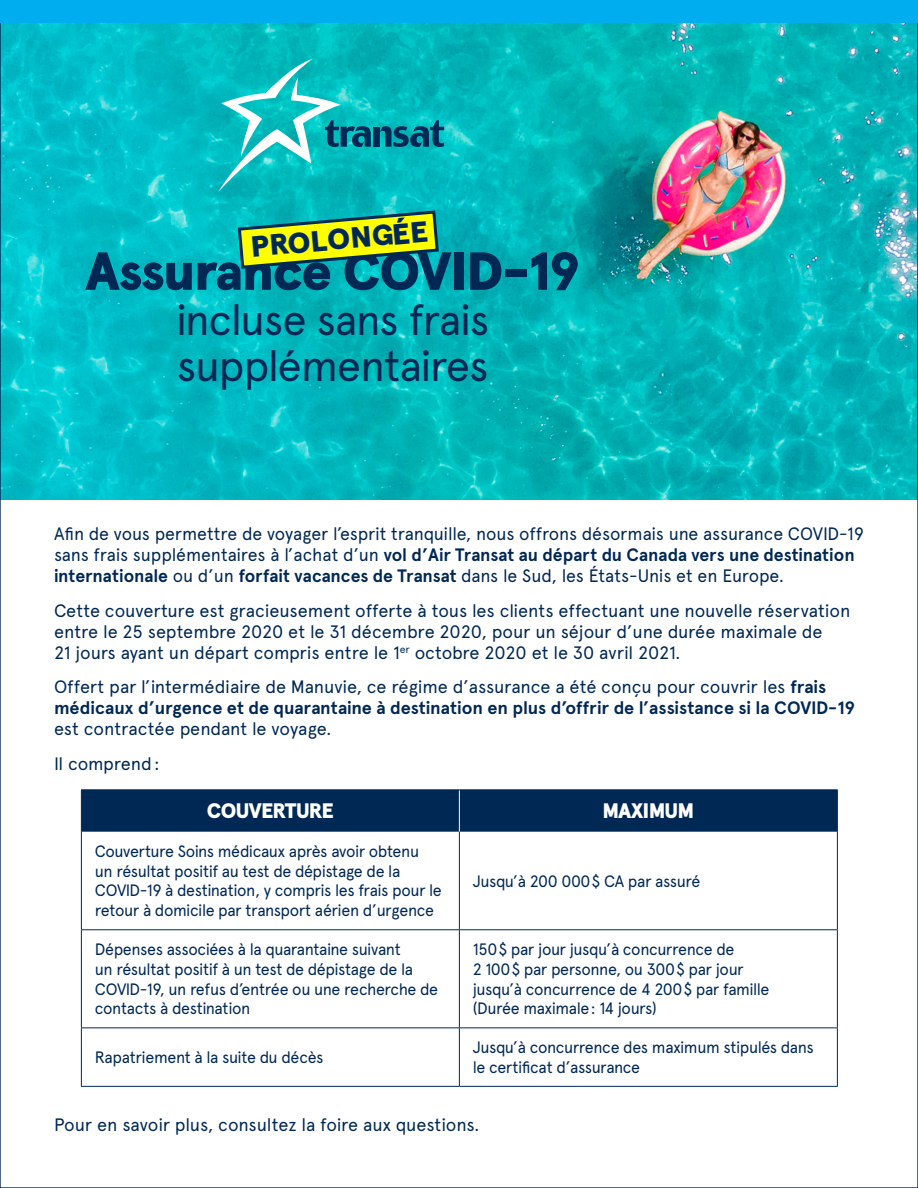
<style>
.page{position:relative;width:918px;height:1188px;background:#fff}
.page>*{position:absolute;margin:0;border:0;box-sizing:border-box;transform-origin:0 0}
.t1{font:900 53.55px "Apercu";letter-spacing:-.035em;color:#002855}
.t2{font:43.5px "Apercu";letter-spacing:-.035em;color:#002855}
.t3{font:900 29.25px "Apercu";color:#002954}
._2__Legal{font:900 21px "Apercu";letter-spacing:-.04em;color:#fff}
._2__Description_Cent{font:18px/21px "Apercu Pro";letter-spacing:-.01em;color:#002855}
._2__Legal-2{font:16.5px/19.8px "Apercu Pro";letter-spacing:-.03em;color:#002855}
.s1{font-weight:700}
</style>
<div class="page">
<img style="left:2px;top:23px;width:914px;height:477px">
<div style="left:82px;top:790px;width:755px;height:42px;background:#002855"></div>
<hr style="left:459px;top:790px;width:1px;height:42px;background:#fff">
<hr style="left:81px;top:790px;width:1px;height:42px;background:#002855">
<hr style="left:81px;top:789px;width:378px;height:1px;background:#002855">
<hr style="left:459px;top:789px;width:379px;height:1px;background:#002855">
<hr style="left:837px;top:790px;width:1px;height:42px;background:#002855">
<hr style="left:81px;top:832px;width:1px;height:97px;background:#002855">
<hr style="left:459px;top:832px;width:1px;height:97px;background:#002855">
<hr style="left:837px;top:832px;width:1px;height:97px;background:#002855">
<hr style="left:81px;top:930px;width:1px;height:97px;background:#002855">
<hr style="left:81px;top:929px;width:378px;height:1px;background:#002855">
<hr style="left:459px;top:930px;width:1px;height:97px;background:#002855">
<hr style="left:459px;top:929px;width:379px;height:1px;background:#002855">
<hr style="left:837px;top:930px;width:1px;height:97px;background:#002855">
<hr style="left:81px;top:1028px;width:1px;height:58px;background:#002855">
<hr style="left:81px;top:1027px;width:378px;height:1px;background:#002855">
<hr style="left:81px;top:1086px;width:378px;height:1px;background:#002855">
<hr style="left:459px;top:1028px;width:1px;height:58px;background:#002855">
<hr style="left:459px;top:1027px;width:379px;height:1px;background:#002855">
<hr style="left:837px;top:1028px;width:1px;height:58px;background:#002855">
<hr style="left:459px;top:1086px;width:379px;height:1px;background:#002855">
<div style="left:0;top:0;width:918px;height:23px;background:#00aeef"></div>
<div style="left:373px;top:127px;width:6px;height:20px;background:#002855"></div>
<svg style="left:380px;top:120px;width:64px;height:27px;background:#007a90"></svg>
<svg style="left:218px;top:59px;width:153px;height:133px;background:#22c0c2"></svg>
<svg style="left:236px;top:209px;width:204px;height:61px;background:#8bcf4c"></svg>
<h3 class="t3" style="left:249px;top:229px;width:179px;rotate:-5deg">PROLONGÉE</h3>
<p class="t1" style="left:85px;top:239px;width:497px">Assurance COVID-19</p>
<p class="t2" style="left:176px;top:294px;width:315px">incluse sans frais</p>
<p class="t2" style="left:177px;top:340px;width:314px">supplémentaires</p>
<p class="_2__Description_Cent" style="left:54px;top:522px;width:811px">Afin de vous permettre de voyager l’esprit tranquille, nous offrons désormais une assurance COVID-19 sans frais supplémentaires à l’achat d’un <span class="s1">vol d’Air Transat au départ du Canada vers une destination internationale</span> ou d’un <span class="s1">forfait vacances de Transat</span> dans le Sud, les États-Unis et en Europe.</p>
<p class="_2__Description_Cent" style="left:54px;top:599px;width:798px">Cette couverture est gracieusement offerte à tous les clients effectuant une nouvelle réservation entre le 25 septembre 2020 et le 31 décembre 2020, pour un séjour d’une durée maximale de<br>21 jours ayant un départ compris entre le 1<sup>er</sup> octobre 2020 et le 30 avril 2021.</p>
<p class="_2__Description_Cent" style="left:54px;top:675px;width:803px">Offert par l’intermédiaire de Manuvie, ce régime d’assurance a été conçu pour couvrir les <span class="s1">frais médicaux d’urgence et de quarantaine à destination en plus d’offrir de l’assistance si la COVID-19 </span>est contractée pendant le voyage.</p>
<p class="_2__Description_Cent" style="left:54px;top:752px;width:107px">Il comprend:</p>
<p class="_2__Legal" style="left:207px;top:798px;width:129px">COUVERTURE</p>
<p class="_2__Legal" style="left:602px;top:798px;width:93px">MAXIMUM</p>
<p class="_2__Legal-2" style="left:95px;top:840px;width:349px">Couverture Soins médicaux après avoir obtenu<br>un résultat positif au test de dépistage de la COVID-19 à destination, y compris les frais pour le retour à domicile par transport aérien d’urgence</p>
<p class="_2__Legal-2" style="left:473px;top:870px;width:229px">Jusqu’à 200 000$ CA par assuré</p>
<p class="_2__Legal-2" style="left:95px;top:938px;width:345px">Dépenses associées à la quarantaine suivant<br>un résultat positif à un test de dépistage de la COVID-19, un refus d’entrée ou une recherche de contacts à destination</p>
<p class="_2__Legal-2" style="left:473px;top:938px;width:298px">150$ par jour jusqu’à concurrence de<br>2 100$ par personne, ou 300$ par jour jusqu’à concurrence de 4 200$ par famille (Durée maximale: 14 jours)</p>
<p class="_2__Legal-2" style="left:95px;top:1046px;width:230px">Rapatriement à la suite du décès</p>
<p class="_2__Legal-2" style="left:473px;top:1036px;width:342px">Jusqu’à concurrence des maximum stipulés dans le certificat d’assurance</p>
<p class="_2__Description_Cent" style="left:54px;top:1113px;width:427px">Pour en savoir plus, consultez la foire aux questions.</p>
</div>
